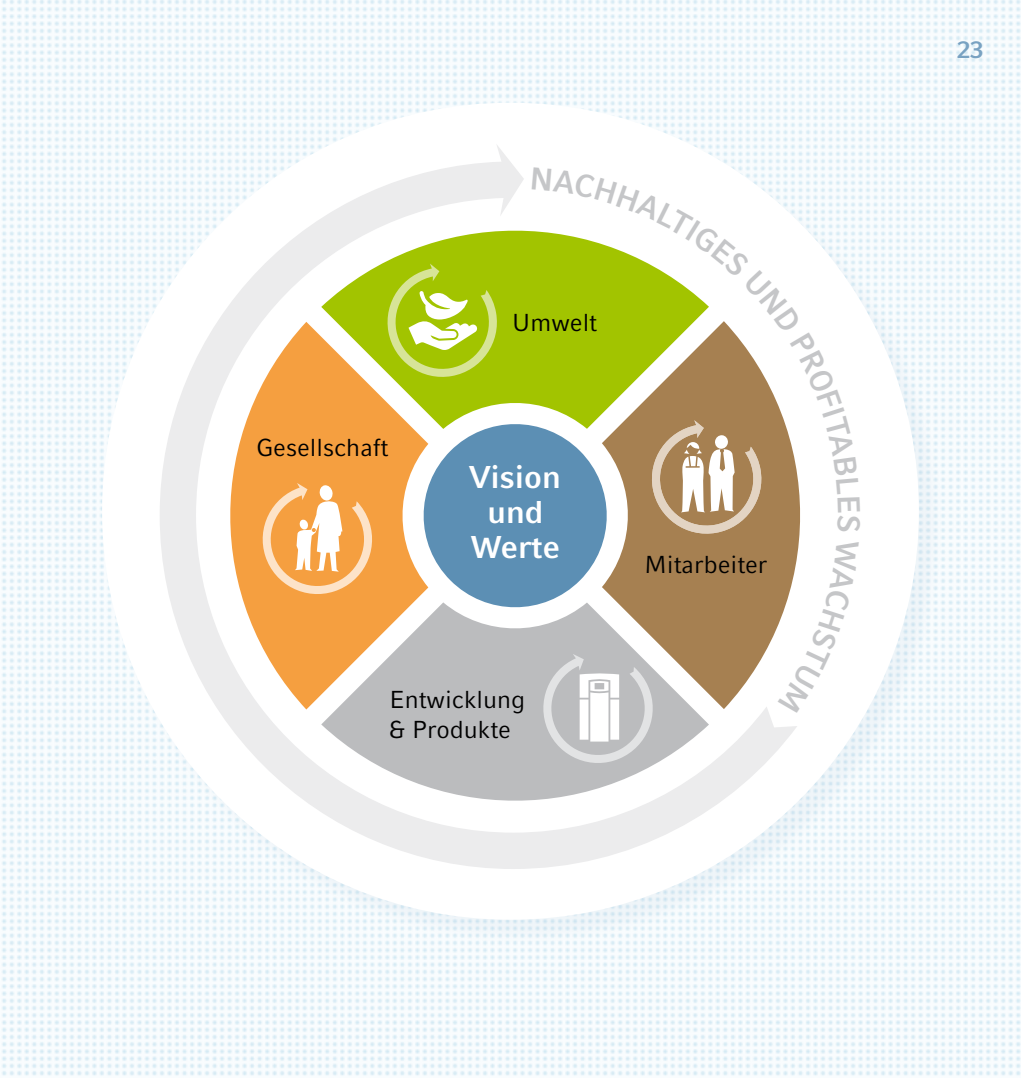
<style>
.page{position:relative;width:1021px;height:1078px;background:#fff}
.page>*{position:absolute;margin:0;border:0;box-sizing:border-box;transform-origin:0 0}
.t1{font:700 31.4px/35px "Compatil Fact LT Pro";color:#fff;text-align:center}
.t2{font:24.4px/29.6px "Compatil Fact LT Pro";color:#000}
.t3{font:700 24px "Compatil Fact LT Pro";color:#79a2c2}
</style>
<div class="page">
<img style="left:1px;top:0;width:1019px;height:1076px">
<div style="left:105px;top:106px;width:838px;height:838px;background:#94b3ce;opacity:.1"></div>
<div style="left:102px;top:103px;width:816px;height:816px;background:#fff;border-radius:50%"></div>
<svg style="left:160px;top:144px;width:637px;height:724px"></svg>
<svg style="left:256px;top:167px;width:604px;height:603px"></svg>
<p class="t2" style="left:256px;top:433px;width:134px">Gesellschaft</p>
<p class="t2" style="left:512px;top:307px;width:86px">Umwelt</p>
<p class="t1" style="left:468px;top:459px;width:94px">Vision und<br>Werte</p>
<p class="t2" style="left:389px;top:684px;width:138px">Entwicklung &amp; Produkte</p>
<p class="t2" style="left:644px;top:549px;width:125px">Mitarbeiter</p>
<p class="t3" style="left:957px;top:36px;width:28px">23</p>
</div>
